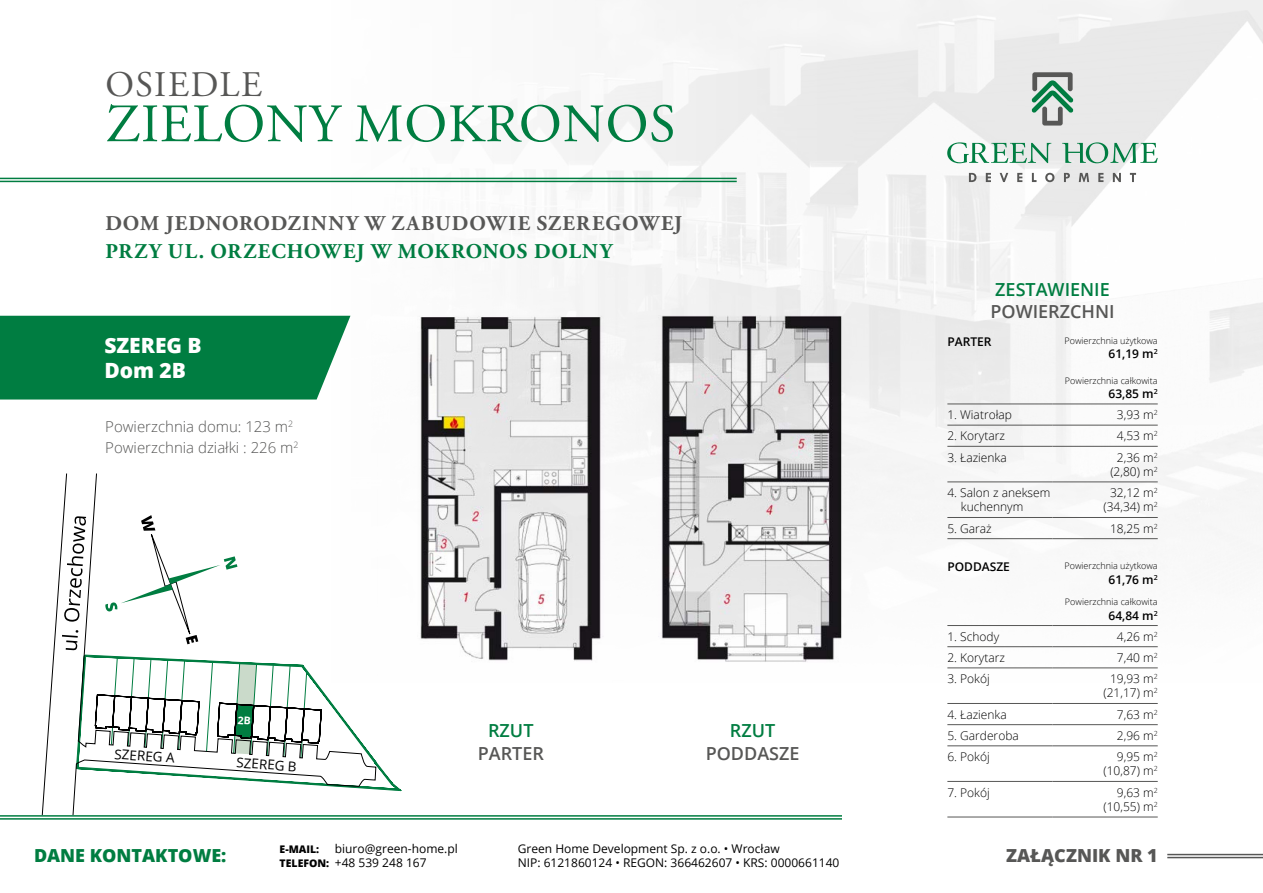
<style>
.page{position:relative;width:1263px;height:893px;background:#fff}
.page>*{position:absolute;margin:0;border:0;box-sizing:border-box;transform-origin:0 0}
.t1{font:54px "Adobe Garamond Pro";letter-spacing:.015em;color:#007d41}
.t2{font:36px "Adobe Garamond Pro";letter-spacing:.04em;color:#575756}
.t3{font:700 21px "Adobe Garamond Pro";letter-spacing:.055em;color:#575756}
.t4{font:700 21px "Adobe Garamond Pro";letter-spacing:.045em;color:#007d41}
.t5{font:800 21px/25.2px "Open Sans";color:#fff}
.t6{font:600 18px "Open Sans";color:#575756}
.t7{font:600 18px "Open Sans";color:#007d41}
.t8{font:800 18px "Open Sans";color:#007d41}
.t9{font:800 18px "Open Sans";color:#575756}
.t10{font:300 15px/21px "Open Sans";color:#575756}
.t11{font:13.5px "Open Sans";color:#000}
.t12{font:300 12px/14.4px "Open Sans";color:#000;text-align:center}
.t13{font:12px/14.4px "Open Sans";color:#000}
.t14{font:600 12px "Open Sans";color:#000}
.t15{font:800 10.5px "Open Sans";color:#000}
.t16{font:300 9px "Open Sans";color:#000}
.s1{font-weight:800;font-size:10.5px}
</style>
<div class="page">
<hr style="left:1167px;top:854px;width:96px;height:1px;background:#575756">
<hr style="left:1167px;top:857px;width:96px;height:1px;background:#575756">
<div style="left:0;top:316px;width:350px;height:83px;background:#007d41"></div>
<svg style="left:1031px;top:72px;width:42px;height:54px;background:#8fac9e"></svg>
<svg style="left:947px;top:142px;width:211px;height:21px"></svg>
<svg style="left:969px;top:173px;width:167px;height:9px"></svg>
<hr style="left:0;top:178px;width:737px;height:1px;background:#007d41">
<hr style="left:0;top:181px;width:737px;height:1px;background:#007d41">
<hr style="left:0;top:815px;width:842px;height:2px;background:#007d41">
<hr style="left:0;top:818px;width:842px;height:2px;background:#007d41">
<hr style="left:947px;top:625px;width:106px;height:1px;background:#575756">
<hr style="left:1053px;top:625px;width:105px;height:1px;background:#575756">
<hr style="left:947px;top:646px;width:106px;height:1px;background:#575756">
<hr style="left:1053px;top:646px;width:105px;height:1px;background:#575756">
<hr style="left:947px;top:667px;width:106px;height:1px;background:#575756">
<hr style="left:1053px;top:667px;width:105px;height:1px;background:#575756">
<hr style="left:947px;top:703px;width:106px;height:1px;background:#575756">
<hr style="left:1053px;top:703px;width:105px;height:1px;background:#575756">
<hr style="left:947px;top:724px;width:106px;height:1px;background:#575756">
<hr style="left:1053px;top:724px;width:105px;height:1px;background:#575756">
<hr style="left:947px;top:745px;width:106px;height:1px;background:#575756">
<hr style="left:1053px;top:745px;width:105px;height:1px;background:#575756">
<hr style="left:947px;top:781px;width:106px;height:1px;background:#575756">
<hr style="left:1053px;top:781px;width:105px;height:1px;background:#575756">
<hr style="left:947px;top:817px;width:106px;height:1px;background:#575756">
<hr style="left:1053px;top:817px;width:105px;height:1px;background:#575756">
<hr style="left:947px;top:404px;width:106px;height:1px;background:#575756">
<hr style="left:1053px;top:404px;width:105px;height:1px;background:#575756">
<hr style="left:947px;top:425px;width:106px;height:1px;background:#575756">
<hr style="left:1053px;top:425px;width:105px;height:1px;background:#575756">
<hr style="left:947px;top:446px;width:106px;height:1px;background:#575756">
<hr style="left:1053px;top:446px;width:105px;height:1px;background:#575756">
<hr style="left:947px;top:481px;width:106px;height:1px;background:#575756">
<hr style="left:1053px;top:481px;width:105px;height:1px;background:#575756">
<hr style="left:947px;top:517px;width:106px;height:1px;background:#575756">
<hr style="left:1053px;top:517px;width:105px;height:1px;background:#575756">
<hr style="left:947px;top:538px;width:106px;height:1px;background:#575756">
<hr style="left:1053px;top:538px;width:105px;height:1px;background:#575756">
<img style="left:684px;top:316px;width:158px;height:347px">
<img style="left:390px;top:316px;width:294px;height:347px">
<svg style="left:41px;top:473px;width:360px;height:347px"></svg>
<h2 class="t2" style="left:105px;top:63px;width:158px">OSIEDLE</h2>
<h1 class="t1" style="left:106px;top:92px;width:571px">ZIELONY MOKRONOS</h1>
<h3 class="t3" style="left:105px;top:211px;width:578px">DOM JEDNORODZINNY W ZABUDOWIE SZEREGOWEJ</h3>
<h3 class="t4" style="left:105px;top:239px;width:508px">PRZY UL. ORZECHOWEJ W MOKRONOS DOLNY</h3>
<h3 class="t5" style="left:104px;top:332px;width:99px">SZEREG B<br>Dom 2B</h3>
<p class="t10" style="left:105px;top:416px;width:195px">Powierzchnia domu: 123 m<sup>2<br></sup>Powierzchnia działki : 226 m<sup>2</sup></p>
<p class="t11" style="left:115px;top:744px;width:62px;rotate:4deg">SZEREG A</p>
<p class="t11" style="left:237px;top:753px;width:62px;rotate:4deg">SZEREG B</p>
<h3 class="t7" style="left:488px;top:718px;width:47px">RZUT</h3>
<h3 class="t6" style="left:478px;top:741px;width:68px">PARTER</h3>
<h3 class="t7" style="left:730px;top:718px;width:47px">RZUT</h3>
<h3 class="t6" style="left:706px;top:741px;width:95px">PODDASZE</h3>
<h3 class="t8" style="left:34px;top:841px;width:194px">DANE KONTAKTOWE:</h3>
<p class="t13" style="left:518px;top:841px;width:323px">Green Home Development Sp. z o.o. • Wrocław<br>NIP: 6121860124 • REGON: 366462607 • KRS: 0000661140</p>
<p class="t13" style="left:280px;top:841px;width:180px;text-indent:55px">biuro@green-home.pl<br><span class="s1">TELEFON:</span> +48 539 248 167</p>
<p class="t15" style="left:280px;top:841px;width:41px">E-MAIL:</p>
<h3 class="t7" style="left:995px;top:277px;width:116px">ZESTAWIENIE</h3>
<h3 class="t6" style="left:990px;top:299px;width:126px">POWIERZCHNI</h3>
<p class="t14" style="left:947px;top:334px;width:46px">PARTER</p>
<p class="t16" style="left:1064px;top:334px;width:95px">Powierzchnia użytkowa</p>
<p class="t14" style="left:1108px;top:346px;width:51px">61,19 m<sup>2</sup></p>
<p class="t16" style="left:1065px;top:374px;width:94px">Powierzchnia całkowita</p>
<p class="t14" style="left:1108px;top:385px;width:51px">63,85 m<sup>2</sup></p>
<p class="t12" style="left:947px;top:407px;width:66px">1. Wiatrołap</p>
<p class="t12" style="left:1117px;top:407px;width:42px">3,93 m<sup>2</sup></p>
<p class="t12" style="left:947px;top:428px;width:59px">2. Korytarz</p>
<p class="t12" style="left:1117px;top:428px;width:42px">4,53 m<sup>2</sup></p>
<p class="t12" style="left:947px;top:450px;width:61px">3. Łazienka</p>
<p class="t12" style="left:1110px;top:450px;width:49px">2,36 m<sup>2 </sup>(2,80) m<sup>2</sup></p>
<p class="t12" style="left:961px;top:485px;width:91px;text-align:left;text-indent:-14px">4. Salon z aneksem kuchennym</p>
<p class="t12" style="left:1103px;top:485px;width:56px">32,12 m<sup>2 </sup>(34,34) m<sup>2</sup></p>
<p class="t12" style="left:947px;top:521px;width:46px">5. Garaż</p>
<p class="t12" style="left:1110px;top:521px;width:49px">18,25 m<sup>2</sup></p>
<p class="t14" style="left:947px;top:559px;width:64px">PODDASZE</p>
<p class="t16" style="left:1064px;top:560px;width:95px">Powierzchnia użytkowa</p>
<p class="t14" style="left:1108px;top:571px;width:51px">61,76 m<sup>2</sup></p>
<p class="t16" style="left:1065px;top:596px;width:94px">Powierzchnia całkowita</p>
<p class="t14" style="left:1108px;top:607px;width:51px">64,84 m<sup>2</sup></p>
<p class="t12" style="left:947px;top:629px;width:53px">1. Schody</p>
<p class="t12" style="left:1117px;top:629px;width:42px">4,26 m<sup>2</sup></p>
<p class="t12" style="left:947px;top:650px;width:59px">2. Korytarz</p>
<p class="t12" style="left:1117px;top:650px;width:42px">7,40 m<sup>2</sup></p>
<p class="t12" style="left:947px;top:671px;width:44px">3. Pokój</p>
<p class="t12" style="left:1103px;top:671px;width:56px">19,93 m<sup>2 </sup>(21,17) m<sup>2</sup></p>
<p class="t12" style="left:947px;top:707px;width:61px">4. Łazienka</p>
<p class="t12" style="left:1117px;top:707px;width:42px">7,63 m<sup>2</sup></p>
<p class="t12" style="left:947px;top:728px;width:73px">5. Garderoba</p>
<p class="t12" style="left:1117px;top:728px;width:42px">2,96 m<sup>2</sup></p>
<p class="t12" style="left:947px;top:749px;width:44px">6. Pokój</p>
<p class="t12" style="left:1103px;top:749px;width:56px;text-align:right">9,95 m<sup>2 </sup>(10,87) m<sup>2</sup></p>
<p class="t12" style="left:947px;top:785px;width:44px">7. Pokój</p>
<p class="t12" style="left:1103px;top:785px;width:56px;text-align:right">9,63 m<sup>2 </sup>(10,55) m<sup>2</sup></p>
<h3 class="t9" style="left:1006px;top:841px;width:153px">ZAŁĄCZNIK NR 1</h3>
</div>
